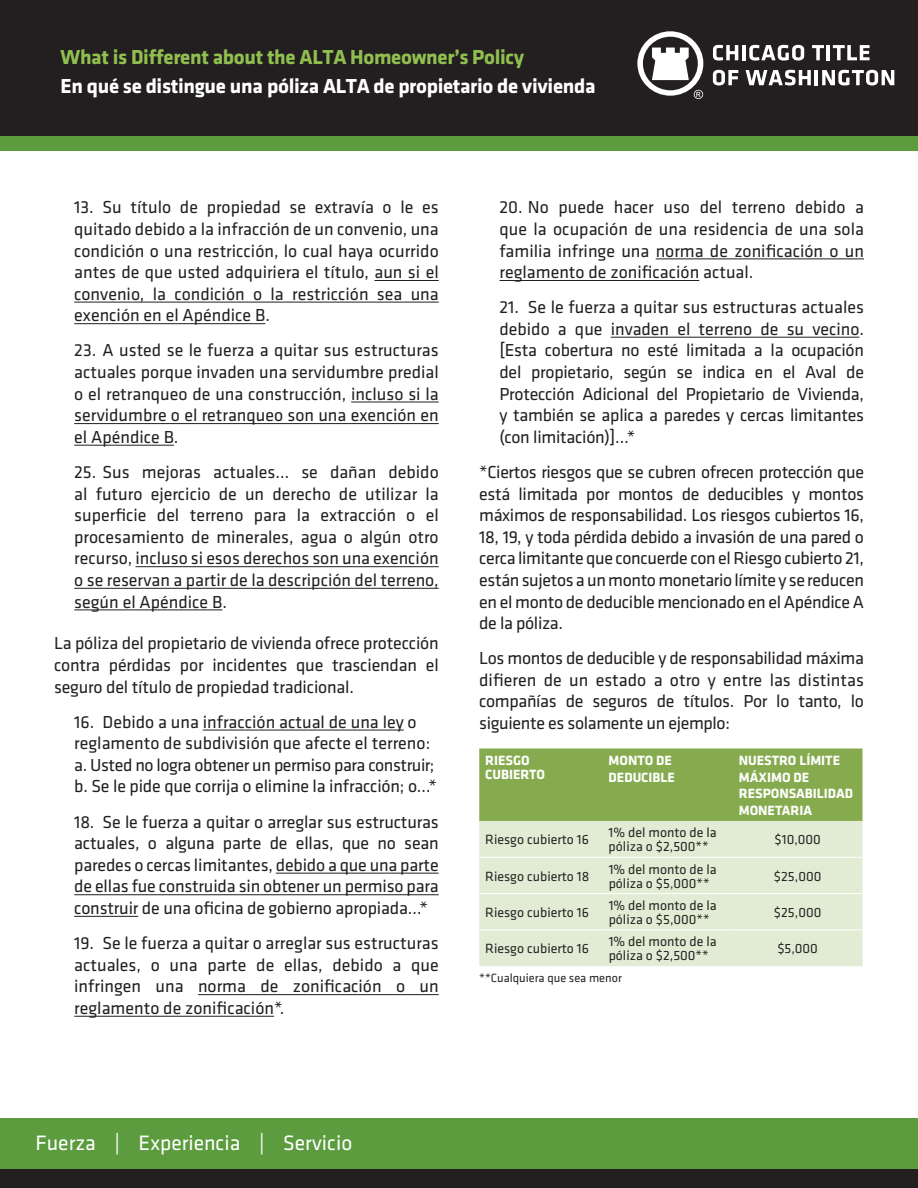
<style>
.page{position:relative;width:918px;height:1188px;background:#fff}
.page>*{position:absolute;margin:0;border:0;box-sizing:border-box;transform-origin:0 0}
.t1{font:21.6px "Klavika";color:#fff}
.t2{font:700 21px "Klavika";letter-spacing:-.015em;color:#fff}
.t3{font:700 21px "Klavika";letter-spacing:-.015em;color:#90bf4f}
.t4{font:18px/21.6px "Klavika";letter-spacing:-.01em;color:#231f20;text-align:justify}
.Paragraph_Style7{font:13.95px/14px "Klavika";color:#272424}
.Paragraph_Style7-2{font:700 13.95px/16.6px "Klavika";color:#fff}
.Paragraph_Style17{font:12.3px "Klavika";color:#272424}
</style>
<div class="page">
<div style="left:0;top:1118px;width:918px;height:70px;background:#5c9c3e"></div>
<div style="left:0;top:1169px;width:918px;height:19px;background:#231f20"></div>
<hr style="left:375px;top:280px;width:64px;height:1px;background:#231f20">
<hr style="left:74px;top:302px;width:365px;height:1px;background:#231f20">
<hr style="left:74px;top:323px;width:191px;height:1px;background:#231f20">
<hr style="left:351px;top:402px;width:88px;height:1px;background:#231f20">
<hr style="left:74px;top:423px;width:365px;height:1px;background:#231f20">
<hr style="left:74px;top:445px;width:100px;height:1px;background:#231f20">
<hr style="left:136px;top:566px;width:303px;height:1px;background:#231f20">
<hr style="left:74px;top:588px;width:365px;height:1px;background:#231f20">
<hr style="left:74px;top:610px;width:148px;height:1px;background:#231f20">
<hr style="left:203px;top:730px;width:201px;height:1px;background:#231f20">
<hr style="left:276px;top:873px;width:163px;height:1px;background:#231f20">
<hr style="left:74px;top:894px;width:365px;height:1px;background:#231f20">
<hr style="left:74px;top:916px;width:64px;height:1px;background:#231f20">
<hr style="left:198px;top:994px;width:241px;height:1px;background:#231f20">
<hr style="left:74px;top:1016px;width:200px;height:1px;background:#231f20">
<hr style="left:656px;top:259px;width:208px;height:1px;background:#231f20">
<hr style="left:500px;top:280px;width:199px;height:1px;background:#231f20">
<hr style="left:611px;top:337px;width:248px;height:1px;background:#231f20">
<div style="left:479px;top:748px;width:383px;height:73px;background:#86ab4f"></div>
<div style="left:479px;top:821px;width:383px;height:145px;background:#e2ecd4"></div>
<hr style="left:479px;top:857px;width:124px;height:1px;background:#fff">
<hr style="left:603px;top:857px;width:130px;height:1px;background:#fff">
<hr style="left:733px;top:857px;width:129px;height:1px;background:#fff">
<hr style="left:479px;top:893px;width:124px;height:1px;background:#fff">
<hr style="left:603px;top:893px;width:130px;height:1px;background:#fff">
<hr style="left:733px;top:893px;width:129px;height:1px;background:#fff">
<hr style="left:479px;top:930px;width:124px;height:1px;background:#fff">
<hr style="left:603px;top:930px;width:130px;height:1px;background:#fff">
<hr style="left:733px;top:930px;width:129px;height:1px;background:#fff">
<div style="left:0;top:108px;width:918px;height:43px;background:#5c9c3e"></div>
<div style="left:0;top:0;width:918px;height:136px;background:#231f20"></div>
<svg style="left:713px;top:45px;width:25px;height:16px"></svg>
<hr style="left:742px;top:45px;width:4px;height:15px;background:#fff">
<svg style="left:749px;top:45px;width:55px;height:16px"></svg>
<svg style="left:812px;top:45px;width:12px;height:15px"></svg>
<hr style="left:827px;top:45px;width:3px;height:15px;background:#fff">
<svg style="left:833px;top:45px;width:37px;height:15px"></svg>
<svg style="left:637px;top:31px;width:66px;height:68px"></svg>
<svg style="left:713px;top:70px;width:25px;height:15px"></svg>
<svg style="left:746px;top:70px;width:65px;height:15px"></svg>
<hr style="left:815px;top:70px;width:3px;height:15px;background:#fff">
<svg style="left:822px;top:70px;width:72px;height:15px"></svg>
<p class="t3" style="left:61px;top:42px;width:465px">What is Different about the ALTA Homeowner’s Policy</p>
<p class="t2" style="left:61px;top:74px;width:536px">En qué se distingue una póliza ALTA de propietario de vivienda</p>
<p class="t4" style="left:74px;top:197px;width:366px">13. Su título de propiedad se extravía o le es quitado debido a la infracción de un convenio, una condición o una restricción, lo cual haya ocurrido antes de que usted adquiriera el título, aun si el convenio, la condición o la restricción sea una exención en el Apéndice B.</p>
<p class="t4" style="left:74px;top:340px;width:366px">23. A usted se le fuerza a quitar sus estructuras actuales porque invaden una servidumbre predial o el retranqueo de una construcción, incluso si la servidumbre o el retranqueo son una exención en el Apéndice B.</p>
<p class="t4" style="left:74px;top:461px;width:366px">25. Sus mejoras actuales… se dañan debido al futuro ejercicio de un derecho de utilizar la superficie del terreno para la extracción o el procesamiento de minerales, agua o algún otro recurso, incluso si esos derechos son una exención o se reservan a partir de la descripción del terreno, según el Apéndice B.</p>
<p class="t4" style="left:54px;top:633px;width:386px">La póliza del propietario de vivienda ofrece protección contra pérdidas por incidentes que trasciendan el seguro del título de propiedad tradicional.</p>
<p class="t4" style="left:74px;top:711px;width:364px;text-align:left">16. Debido a una infracción actual de una ley o reglamento de subdivisión que afecte el terreno: a. Usted no logra obtener un permiso para construir; b. Se le pide que corrija o elimine la infracción; o…*</p>
<p class="t4" style="left:74px;top:811px;width:366px">18. Se le fuerza a quitar o arreglar sus estructuras actuales, o alguna parte de ellas, que no sean paredes o cercas limitantes, debido a que una parte de ellas fue construida sin obtener un permiso para construir de una oficina de gobierno apropiada…*</p>
<p class="t4" style="left:74px;top:933px;width:366px">19. Se le fuerza a quitar o arreglar sus estructuras actuales, o una parte de ellas, debido a que infringen una norma de zonificación o un reglamento de zonificación*.</p>
<p class="t4" style="left:500px;top:197px;width:366px">20. No puede hacer uso del terreno debido a que la ocupación de una residencia de una sola familia infringe una norma de zonificación o un reglamento de zonificación actual.</p>
<p class="t4" style="left:500px;top:297px;width:366px">21. Se le fuerza a quitar sus estructuras actuales debido a que invaden el terreno de su vecino. [Esta cobertura no esté limitada a la ocupación del propietario, según se indica en el Aval de Protección Adicional del Propietario de Vivienda, y también se aplica a paredes y cercas limitantes (con limitación)]…*</p>
<p class="t4" style="left:479px;top:461px;width:386px">*Ciertos riesgos que se cubren ofrecen protección que está limitada por montos de deducibles y montos máximos de responsabilidad. Los riesgos cubiertos 16, 18, 19, y toda pérdida debido a invasión de una pared o cerca limitante que concuerde con el Riesgo cubierto 21, están sujetos a un monto monetario límite y se reducen en el monto de deducible mencionado en el Apéndice A de la póliza.</p>
<p class="t4" style="left:479px;top:648px;width:386px">Los montos de deducible y de responsabilidad máxima difieren de un estado a otro y entre las distintas compañías de seguros de títulos. Por lo tanto, lo siguiente es solamente un ejemplo:</p>
<p class="Paragraph_Style7-2" style="left:485px;top:754px;width:61px;line-height:14px">RIESGO<br>CUBIERTO</p>
<p class="Paragraph_Style7-2" style="left:609px;top:752px;width:68px">MONTO DE<br>DEDUCIBLE</p>
<p class="Paragraph_Style7-2" style="left:739px;top:752px;width:116px">NUESTRO LÍMITE<br>MÁXIMO DE<br>RESPONSABILIDAD<br>MONETARIA</p>
<p class="Paragraph_Style7" style="left:485px;top:833px;width:105px">Riesgo cubierto 16</p>
<p class="Paragraph_Style7" style="left:609px;top:826px;width:110px">1% del monto de la póliza o $2,500**</p>
<p class="Paragraph_Style7" style="left:774px;top:833px;width:48px">$10,000</p>
<p class="Paragraph_Style7" style="left:485px;top:869px;width:106px">Riesgo cubierto 18</p>
<p class="Paragraph_Style7" style="left:609px;top:862px;width:110px">1% del monto de la póliza o $5,000**</p>
<p class="Paragraph_Style7" style="left:774px;top:869px;width:49px">$25,000</p>
<p class="Paragraph_Style7" style="left:485px;top:906px;width:105px">Riesgo cubierto 16</p>
<p class="Paragraph_Style7" style="left:609px;top:899px;width:110px">1% del monto de la póliza o $5,000**</p>
<p class="Paragraph_Style7" style="left:774px;top:906px;width:49px">$25,000</p>
<p class="Paragraph_Style7" style="left:485px;top:942px;width:105px">Riesgo cubierto 16</p>
<p class="Paragraph_Style7" style="left:609px;top:935px;width:110px">1% del monto de la póliza o $2,500**</p>
<p class="Paragraph_Style7" style="left:777px;top:942px;width:42px">$5,000</p>
<p class="Paragraph_Style17" style="left:479px;top:971px;width:144px">**Cualquiera que sea menor</p>
<p class="t1" style="left:36px;top:1131px;width:318px">Fuerza | Experiencia | Servicio</p>
</div>
